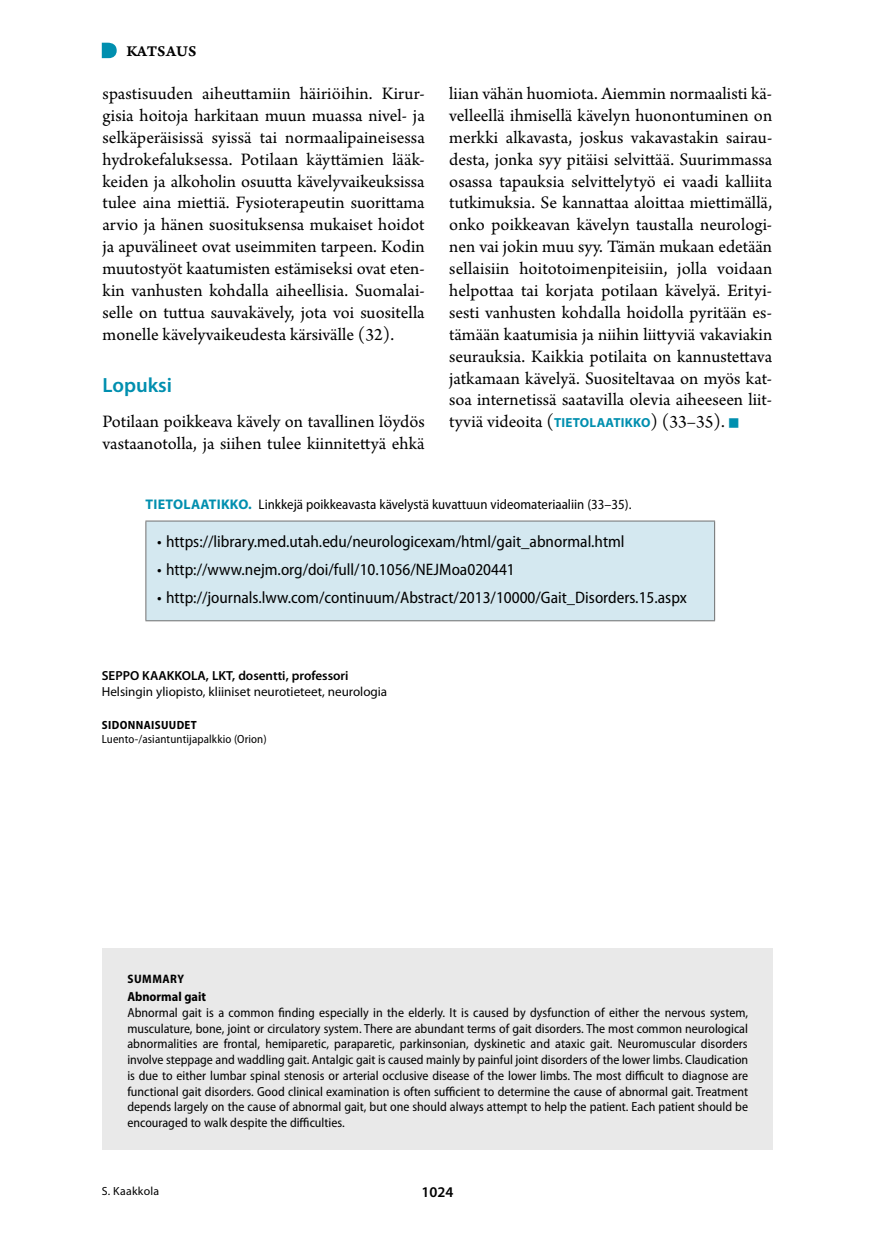
<style>
.page{position:relative;width:874px;height:1241px;background:#fff}
.page>*{position:absolute;margin:0;border:0;box-sizing:border-box;transform-origin:0 0}
.t1{font:42px "Arno Pro";color:#008faf}
.t2{font:600 20.65px "Myriad Pro";color:#008faf}
.t3{font:18.38px/21.9px "Arno Pro";color:#000;text-align:justify}
.t4{font:semi-condensed 16.62px "Myriad Pro";color:#000}
.t5{font:15.75px "Arno Pro Smbd Caption";letter-spacing:.005em;color:#000}
.t6{font:600 14.88px "Myriad Pro";color:#000}
.t7{font:semi-condensed 14px "Myriad Pro";color:#000}
.t8{font:semi-condensed 13.12px/15.8px "Myriad Pro";color:#000;text-align:justify}
.t9{font:13.12px "Myriad Pro";color:#000}
.t10{font:600 13.12px "Myriad Pro";color:#000}
.t11{font:700 semi-condensed 13.12px "Myriad Pro";color:#000}
.t12{font:700 semi-condensed 12.25px "Myriad Pro";letter-spacing:.04em;color:#000}
.t13{font:semi-condensed 11.9px "Myriad Pro";letter-spacing:.01em;color:#000}
.t14{font:700 semi-condensed 11.9px "Myriad Pro";letter-spacing:.03em;color:#000}
.t15{font:11.9px "Myriad Pro";letter-spacing:.02em;color:#000}
.s1{font-family:"Myriad Pro";font-weight:700;font-size:13.12px;color:#008faf}
.s2{font-weight:700;font-stretch:normal;color:#008faf}
</style>
<div class="page">
<svg style="left:102px;top:43px;width:15px;height:15px"></svg>
<div style="left:102px;top:948px;width:670px;height:201px;background:#e9e9e9"></div>
<div style="left:146px;top:521px;width:568px;height:99px;background:#d4e8f0"></div>
<hr style="left:145px;top:520px;width:569px;height:1px;background:#706f6f">
<hr style="left:145px;top:521px;width:1px;height:99px;background:#706f6f">
<hr style="left:713px;top:521px;width:1px;height:99px;background:#706f6f">
<hr style="left:145px;top:620px;width:569px;height:1px;background:#706f6f">
<p class="t5" style="left:126px;top:41px;width:71px">KATSAUS</p>
<p class="t3" style="left:102px;top:84px;width:323px">spastisuuden aiheuttamiin häiriöihin. Kirur&shy;gisia hoitoja harkitaan muun muassa nivel- ja selkäperäisissä syissä tai normaalipaineisessa hydrokefaluksessa. Potilaan käyttämien lääk&shy;keiden ja alkoholin osuutta kävelyvaikeuksissa tulee aina miettiä. Fysioterapeutin suorittama arvio ja hänen suosituksensa mukaiset hoidot ja apuvälineet ovat useimmiten tarpeen. Kodin muutostyöt kaatumisten estämiseksi ovat eten&shy;kin vanhusten kohdalla aiheellisia. Suomalai&shy;selle on tuttua sauvakävely, jota voi suositella monelle kävelyvaikeudesta kärsivälle (32).</p>
<p class="t2" style="left:102px;top:372px;width:71px">Lopuksi</p>
<p class="t3" style="left:102px;top:412px;width:323px">Potilaan poikkeava kävely on tavallinen löydös vastaanotolla, ja siihen tulee kiinnitettyä ehkä</p>
<p class="t3" style="left:449px;top:84px;width:324px">liian vähän huomiota. Aiemmin normaalisti kä&shy;velleellä ihmisellä kävelyn huonontuminen on merkki alkavasta, joskus vakavastakin sairau&shy;desta, jonka syy pitäisi selvittää. Suurimmassa osassa tapauksia selvittelytyö ei vaadi kalliita tutkimuksia. Se kannattaa aloittaa miettimällä, onko poikkeavan kävelyn taustalla neurologi&shy;nen vai jokin muu syy. Tämän mukaan edetään sellaisiin hoitotoimenpiteisiin, jolla voidaan helpottaa tai korjata potilaan kävelyä. Erityi&shy;sesti vanhusten kohdalla hoidolla pyritään es&shy;tämään kaatumisia ja niihin liittyviä vakaviakin seurauksia. Kaikkia potilaita on kannustettava jatkamaan kävelyä. Suositeltavaa on myös kat&shy;soa internetissä saatavilla olevia aiheeseen liit&shy;tyviä videoita (<span class="s1">TIETOLAATIKKO</span>) (33–35).</p>
<h1 class="t1" style="left:726px;top:396px;width:15px">■</h1>
<p class="t7" style="left:145px;top:495px;width:487px"><span class="s2">TIETOLAATIKKO.</span> Linkkejä poikkeavasta kävelystä kuvattuun videomateriaaliin (33–35).</p>
<p class="t4" style="left:157px;top:531px;width:468px">• https://library.med.utah.edu/neurologicexam/html/gait_abnormal.html</p>
<p class="t4" style="left:157px;top:559px;width:359px">• http://www.nejm.org/doi/full/10.1056/NEJMoa020441</p>
<p class="t4" style="left:157px;top:587px;width:530px">• http://journals.lww.com/continuum/Abstract/2013/10000/Gait_Disorders.15.aspx</p>
<p class="t10" style="left:102px;top:667px;width:248px">SEPPO KAAKKOLA, LKT, dosentti, professori</p>
<p class="t9" style="left:102px;top:683px;width:287px">Helsingin yliopisto, kliiniset neurotieteet, neurologia</p>
<p class="t14" style="left:102px;top:717px;width:96px">SIDONNAISUUDET</p>
<p class="t13" style="left:102px;top:731px;width:166px">Luento-/asiantuntijapalkkio (Orion)</p>
<p class="t12" style="left:127px;top:970px;width:58px">SUMMARY</p>
<p class="t11" style="left:127px;top:988px;width:80px">Abnormal gait</p>
<p class="t8" style="left:127px;top:1004px;width:622px">Abnormal gait is a common finding especially in the elderly. It is caused by dysfunction of either the nervous system, musculature, bone, joint or circulatory system. There are abundant terms of gait disorders. The most common neurological abnormalities are frontal, hemiparetic, paraparetic, parkinsonian, dyskinetic and ataxic gait. Neuromuscular disorders involve steppage and waddling gait. Antalgic gait is caused mainly by painful joint disorders of the lower limbs. Claudication is due to either lumbar spinal stenosis or arterial occlusive disease of the lower limbs. The most difficult to diagnose are functional gait disorders. Good clinical examination is often sufficient to determine the cause of abnormal gait. Treatment depends largely on the cause of abnormal gait, but one should always attempt to help the patient. Each patient should be encouraged to walk despite the difficulties.</p>
<p class="t15" style="left:102px;top:1183px;width:59px">S. Kaakkola</p>
<p class="t6" style="left:421px;top:1182px;width:33px">1024</p>
</div>
